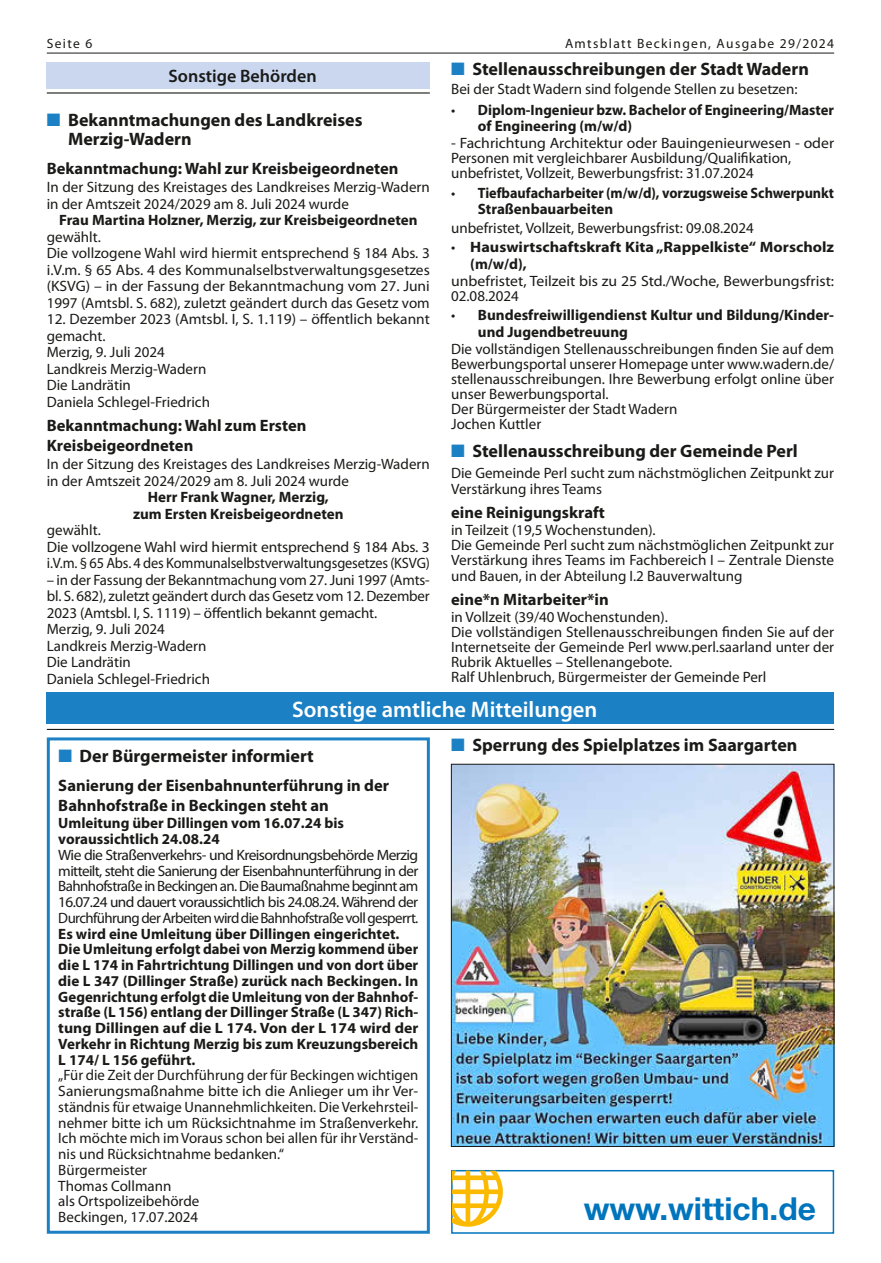
<style>
.page{position:relative;width:881px;height:1263px;background:#fff}
.page>*{position:absolute;margin:0;border:0;box-sizing:border-box;transform-origin:0 0}
.t1{font:700 31.65px "Helvetica Neue LT";color:#0074bc}
.t2{font:600 22.5px "Myriad Pro";color:#fff}
.t3{font:700 18px/19.5px "Myriad Pro";color:#1a1a18}
.t4{font:600 18px "Myriad Pro";color:#1a1a18}
.t5{font:700 16.5px/19.8px "Myriad Pro";color:#1a1a18}
.t6{font:15px/16.5px "Myriad Pro";color:#1a1a18}
.t7{font:700 15px/15.8px "Myriad Pro";color:#1a1a18}
.t8{font:15px/15.8px "Myriad Pro";color:#1a1a18;text-align:justify;scale:1.04 1}
.t9{font:15px/15px "Myriad Pro";color:#1a1a18;scale:1.05 1}
.t10{font:700 15px/16.5px "Myriad Pro";color:#1a1a18;scale:.95 1}
.t11{font:700 15px/16.5px "Myriad Pro";color:#1a1a18;scale:1.08 1}
.t12{font:13.5px "Myriad Pro";letter-spacing:.1em;color:#1a1a18}
.s1{color:#1c81c4}
.s2{font-weight:400}
</style>
<div class="page">
<hr style="left:47px;top:53px;width:786px;height:1px;background:#1a1a18">
<div style="left:47px;top:62px;width:382px;height:27px;background:#cad7ef"></div>
<hr style="left:47px;top:92px;width:382px;height:2px;background:#1a1a18">
<div style="left:47px;top:692px;width:786px;height:32px;background:#1c81c4"></div>
<hr style="left:47px;top:729px;width:786px;height:1px;background:#1a1a18">
<div style="left:47px;top:737px;width:382px;height:497px;border:3px solid #1c81c4"></div>
<img style="left:453px;top:766px;width:378px;height:379px">
<div style="left:451px;top:764px;width:382px;height:383px;border:1px solid #1a1a18"></div>
<div style="left:451px;top:1170px;width:382px;height:64px;border:2px solid #0074bc"></div>
<svg style="left:452px;top:1170px;width:50px;height:57px"></svg>
<p class="t12" style="left:47px;top:35px;width:47px">Seite 6</p>
<p class="t12" style="left:564px;top:35px;width:270px">Amtsblatt Beckingen, Ausgabe 29/2024</p>
<p class="t4" style="left:168px;top:64px;width:150px">Sonstige Behörden</p>
<p class="t3" style="left:68px;top:109px;width:296px;text-indent:-21px"><span class="s1">■</span> Bekanntmachungen des Landkreises<br>Merzig-Wadern</p>
<p class="t5" style="left:47px;top:158px;width:353px">Bekanntmachung: Wahl zur Kreisbeigeordneten</p>
<p class="t6" style="left:47px;top:179px;width:384px">In der Sitzung des Kreistages des Landkreises Merzig-Wadern in der Amtszeit 2024/2029 am 8. Juli 2024 wurde</p>
<p class="t7" style="left:59px;top:212px;width:359px">Frau Martina Holzner, Merzig, zur Kreisbeigeordneten</p>
<p class="t6" style="left:47px;top:228px;width:384px">gewählt.<br>Die vollzogene Wahl wird hiermit entsprechend § 184 Abs. 3 i.V.m. § 65 Abs. 4 des Kommunalselbstverwaltungsgesetzes (KSVG) – in der Fassung der Bekanntmachung vom 27. Juni 1997 (Amtsbl. S. 682), zuletzt geändert durch das Gesetz vom</p>
<p class="t6" style="left:47px;top:311px;width:384px">12. Dezember 2023 (Amtsbl. I, S. 1.119) – öffentlich bekannt gemacht.<br>Merzig, 9. Juli 2024<br>Landkreis Merzig-Wadern<br>Die Landrätin<br>Daniela Schlegel-Friedrich</p>
<p class="t5" style="left:47px;top:415px;width:261px">Bekanntmachung: Wahl zum Ersten<br>Kreisbeigeordneten</p>
<p class="t6" style="left:47px;top:456px;width:384px">In der Sitzung des Kreistages des Landkreises Merzig-Wadern in der Amtszeit 2024/2029 am 8. Juli 2024 wurde</p>
<p class="t7" style="left:133px;top:488px;width:212px;line-height:16.5px;text-align:center">Herr Frank Wagner, Merzig, zum Ersten Kreisbeigeordneten</p>
<p class="t6" style="left:47px;top:522px;width:384px">gewählt.<br>Die vollzogene Wahl wird hiermit entsprechend § 184 Abs. 3 i.V.m. § 65 Abs. 4 des Kommunalselbstverwaltungsgesetzes (KSVG)</p>
<p class="t6" style="left:47px;top:571px;width:384px">– in der Fassung der Bekanntmachung vom 27. Juni 1997 (Amts&shy;bl. S. 682), zuletzt geändert durch das Gesetz vom 12. Dezember 2023 (Amtsbl. I, S. 1119) – öffentlich bekannt gemacht.<br>Merzig, 9. Juli 2024<br>Landkreis Merzig-Wadern<br>Die Landrätin<br>Daniela Schlegel-Friedrich</p>
<p class="t3" style="left:451px;top:59px;width:359px"><span class="s1">■</span> Stellenausschreibungen der Stadt Wadern</p>
<p class="t6" style="left:451px;top:81px;width:348px">Bei der Stadt Wadern sind folgende Stellen zu besetzen:</p>
<p class="t7" style="left:477px;top:101px;width:357px;line-height:16.5px;text-indent:-27px"><span class="s2">•</span> Diplom-Ingenieur bzw. Bachelor of Engineering/Master of Engineering (m/w/d)</p>
<p class="t9" style="left:451px;top:135px;width:366px">- Fachrichtung Architektur oder Bauingenieurwesen - oder<br>Personen mit vergleichbarer Ausbildung/Qualifikation, unbefristet, Vollzeit, Bewerbungsfrist: 31.07.2024</p>
<p class="t10" style="left:477px;top:184px;width:376px;text-indent:-27px"><span class="s2">•</span> Tiefbaufacharbeiter (m/w/d), vorzugsweise Schwerpunkt<br>Straßenbauarbeiten</p>
<p class="t6" style="left:451px;top:219px;width:304px">unbefristet, Vollzeit, Bewerbungsfrist: 09.08.2024</p>
<p class="t11" style="left:470px;top:238px;width:338px;text-indent:-19px"><span class="s2">•</span> Hauswirtschaftskraft Kita „Rappelkiste“ Morscholz (m/w/d),</p>
<p class="t9" style="left:451px;top:273px;width:366px">unbefristet, Teilzeit bis zu 25 Std./Woche, Bewerbungsfrist:<br>02.08.2024</p>
<p class="t7" style="left:477px;top:306px;width:357px;line-height:16.5px;text-indent:-27px"><span class="s2">•</span> Bundesfreiwilligendienst Kultur und Bildung/Kinder&shy;und Jugendbetreuung</p>
<p class="t6" style="left:451px;top:341px;width:384px;line-height:15px">Die vollständigen Stellenausschreibungen finden Sie auf dem Bewerbungsportal unserer Homepage unter www.wadern.de/ stellenausschreibungen. Ihre Bewerbung erfolgt online über unser Bewerbungsportal.<br>Der Bürgermeister der Stadt Wadern<br>Jochen Kuttler</p>
<p class="t3" style="left:451px;top:440px;width:348px"><span class="s1">■</span> Stellenausschreibung der Gemeinde Perl</p>
<p class="t6" style="left:451px;top:464px;width:384px">Die Gemeinde Perl sucht zum nächstmöglichen Zeitpunkt zur<br>Verstärkung ihres Teams</p>
<p class="t5" style="left:451px;top:502px;width:155px">eine Reinigungskraft</p>
<p class="t6" style="left:451px;top:522px;width:384px;line-height:15.3px">in Teilzeit (19,5 Wochenstunden).<br>Die Gemeinde Perl sucht zum nächstmöglichen Zeitpunkt zur Verstärkung ihres Teams im Fachbereich I – Zentrale Dienste und Bauen, in der Abteilung I.2 Bauverwaltung</p>
<p class="t5" style="left:451px;top:589px;width:159px">eine*n Mitarbeiter*in</p>
<p class="t6" style="left:451px;top:609px;width:384px;line-height:15px">in Vollzeit (39/40 Wochenstunden).<br>Die vollständigen Stellenausschreibungen finden Sie auf der Internetseite der Gemeinde Perl www.perl.saarland unter der Rubrik Aktuelles – Stellenangebote.<br>Ralf Uhlenbruch, Bürgermeister der Gemeinde Perl</p>
<h2 class="t2" style="left:292px;top:695px;width:307px">Sonstige amtliche Mitteilungen</h2>
<p class="t3" style="left:58px;top:746px;width:257px"><span class="s1">■</span> Der Bürgermeister informiert</p>
<p class="t5" style="left:58px;top:775px;width:332px">Sanierung der Eisenbahnunterführung in der<br>Bahnhofstraße in Beckingen steht an</p>
<p class="t7" style="left:58px;top:815px;width:287px">Umleitung über Dillingen vom 16.07.24 bis voraussichtlich 24.08.24</p>
<p class="t8" style="left:58px;top:847px;width:347px">Wie die Straßenverkehrs- und Kreisordnungsbehörde Merzig mitteilt, steht die Sanierung der Eisenbahnunterführung in der Bahnhofstraße in Beckingen an. Die Baumaßnahme beginnt am 16.07.24 und dauert voraussichtlich bis 24.08.24. Während der Durchführung der Arbeiten wird die Bahnhofstraße voll gesperrt.</p>
<p class="t7" style="left:58px;top:925px;width:361px">Es wird eine Umleitung über Dillingen eingerichtet.<br>Die Umleitung erfolgt dabei von Merzig kommend über die L 174 in Fahrtrichtung Dillingen und von dort über die L 347 (Dillinger Straße) zurück nach Beckingen. In Gegenrichtung erfolgt die Umleitung von der Bahnhof&shy;straße (L 156) entlang der Dillinger Straße (L 347) Rich&shy;tung Dillingen auf die L 174. Von der L 174 wird der Verkehr in Richtung Merzig bis zum Kreuzungsbereich L 174/ L 156 geführt.</p>
<p class="t6" style="left:58px;top:1067px;width:361px;line-height:15.8px">„Für die Zeit der Durchführung der für Beckingen wichtigen Sanierungsmaßnahme bitte ich die Anlieger um ihr Ver&shy;ständnis für etwaige Unannehmlichkeiten. Die Verkehrsteil&shy;nehmer bitte ich um Rücksichtnahme im Straßenverkehr.<br>Ich möchte mich im Voraus schon bei allen für ihr Verständ&shy;nis und Rücksichtnahme bedanken.“<br>Bürgermeister<br>Thomas Collmann<br>als Ortspolizeibehörde<br>Beckingen, 17.07.2024</p>
<p class="t3" style="left:451px;top:734px;width:348px"><span class="s1">■</span> Sperrung des Spielplatzes im Saargarten</p>
<h1 class="t1" style="left:583px;top:1189px;width:234px">www.wittich.de</h1>
</div>
